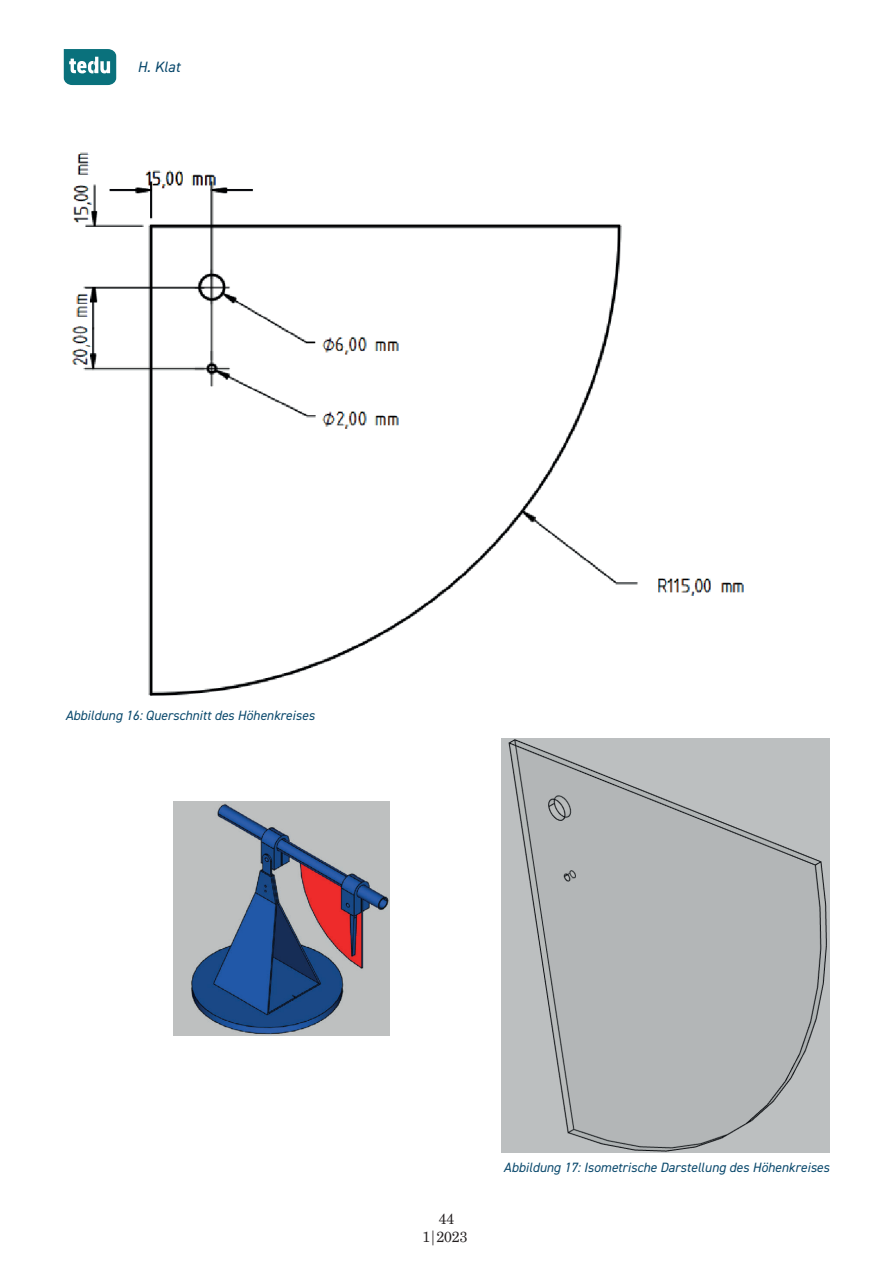
<style>
.page{position:relative;width:893px;height:1263px;background:#fff}
.page>*{position:absolute;margin:0;border:0;box-sizing:border-box;transform-origin:0 0}
.t1{font:15px "Grad";color:#231f20}
.t2{font:italic 15px "DIN2014";color:#09486c}
.t3{font:italic 13.5px "DIN2014";color:#09486c}
</style>
<div class="page">
<svg style="left:64px;top:49px;width:52px;height:36px;background:#3b8d96"></svg>
<img style="left:72px;top:152px;width:672px;height:544px">
<img style="left:502px;top:739px;width:327px;height:413px">
<img style="left:173px;top:801px;width:217px;height:234px">
<p class="t2" style="left:137px;top:57px;width:44px">H. Klat</p>
<p class="t3" style="left:65px;top:707px;width:251px">Abbildung 16: Querschnitt des Höhenkreises</p>
<p class="t1" style="left:439px;top:1209px;width:17px">44</p>
<p class="t1" style="left:424px;top:1227px;width:45px">1|2023</p>
<p class="t3" style="left:504px;top:1158px;width:327px">Abbildung 17: Isometrische Darstellung des Höhenkreises</p>
</div>
